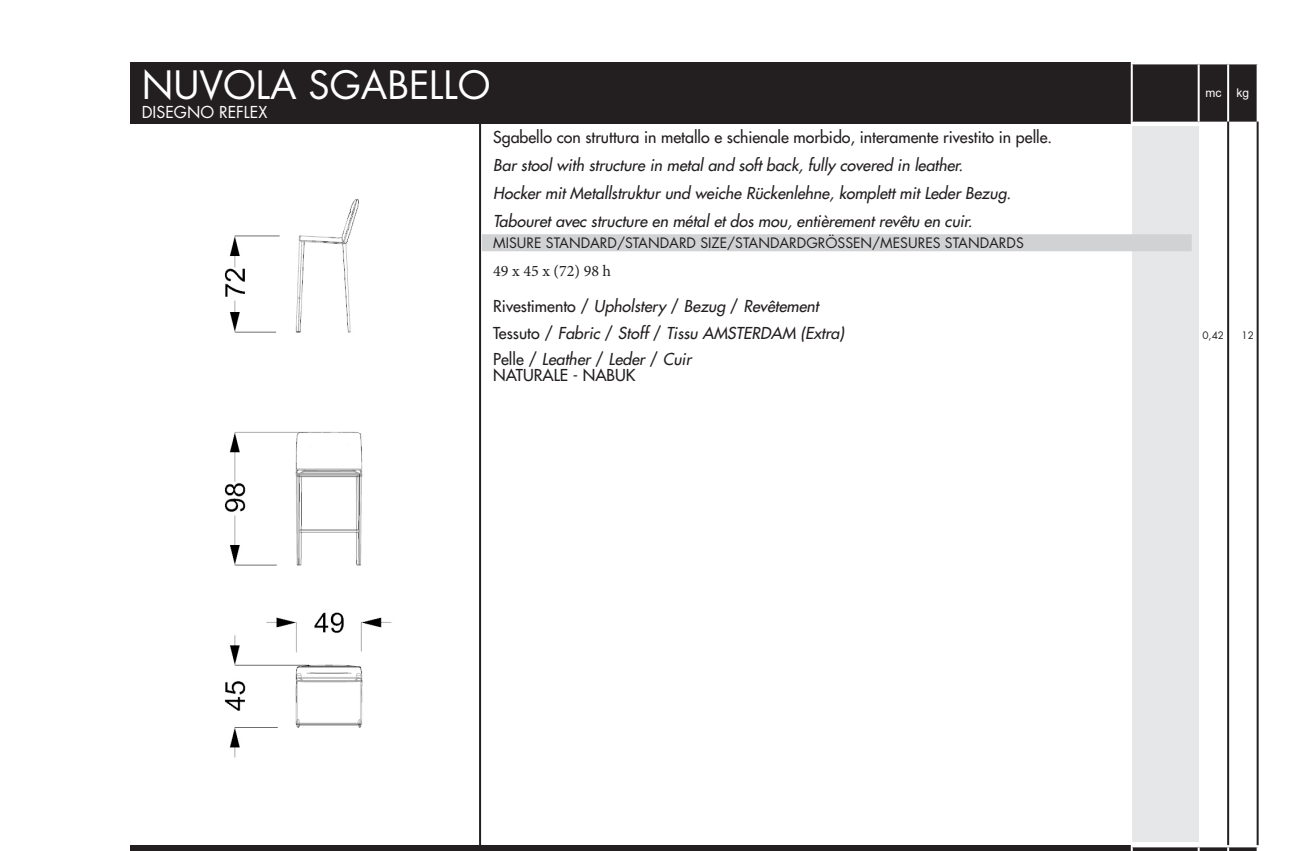
<style>
.page{position:relative;width:1304px;height:851px;background:#fff}
.page>*{position:absolute;margin:0;border:0;box-sizing:border-box;transform-origin:0 0}
.t1{font:38px "Futura Std";color:#fff}
.t2{font:italic 500 16px/28px "Futura Std";color:#231f20}
.t3{font:500 16px "Futura Std";color:#231f20}
.t4{font:16px "Futura Std";color:#fff}
.t5{font:16px "Minion Pro";color:#231f20}
.t6{font:14px "Futura Std";color:#231f20}
.t7{font:12px "Arial";color:#fff}
.t8{font:10px "Futura Std";color:#231f20}
.s1{font-style:normal}
</style>
<div class="page">
<div style="left:130px;top:62px;width:1001px;height:62px;background:#231f20"></div>
<div style="left:1133px;top:64px;width:124px;height:58px;background:#231f20"></div>
<hr style="left:1198px;top:64px;width:2px;height:58px;background:#fff">
<hr style="left:1227px;top:64px;width:2px;height:58px;background:#fff">
<div style="left:1132px;top:126px;width:67px;height:715px;background:#e6e7e9"></div>
<hr style="left:479px;top:122px;width:2px;height:723px;background:#231f20">
<hr style="left:1227px;top:122px;width:2px;height:723px;background:#231f20">
<hr style="left:1257px;top:122px;width:2px;height:723px;background:#231f20">
<div style="left:482px;top:234px;width:710px;height:17px;background:#d1d2d4"></div>
<div style="left:130px;top:845px;width:1001px;height:5px;background:#231f20"></div>
<svg style="left:1131px;top:846px;width:127px;height:4px"></svg>
<img style="left:224px;top:199px;width:168px;height:559px">
<h1 class="t1" style="left:142px;top:61px;width:350px">NUVOLA SGABELLO</h1>
<p class="t4" style="left:142px;top:102px;width:127px">DISEGNO REFLEX</p>
<p class="t3" style="left:493px;top:127px;width:560px">Sgabello con struttura in metallo e schienale morbido, interamente rivestito in pelle.</p>
<p class="t2" style="left:493px;top:151px;width:519px">Bar stool with structure in metal and soft back, fully covered in leather.<br>Hocker mit Metallstruktur und weiche Rückenlehne, komplett mit Leder Bezug.<br>Tabouret avec structure en métal et dos mou, entièrement revêtu en cuir.</p>
<p class="t6" style="left:493px;top:234px;width:532px">MISURE STANDARD/STANDARD SIZE/STANDARDGRÖSSEN/MESURES STANDARDS</p>
<p class="t5" style="left:493px;top:260px;width:119px">49 x 45 x (72) 98 h</p>
<p class="t2" style="left:493px;top:293px;width:352px;line-height:26.4px"><span class="s1">Rivestimento /</span> Upholstery <span class="s1">/</span> Bezug <span class="s1">/</span> Revêtement<br><span class="s1">Tessuto /</span> Fabric <span class="s1">/</span> Stoff <span class="s1">/</span> Tissu AMSTERDAM (Extra)<br><span class="s1">Pelle /</span> Leather <span class="s1">/</span> Leder <span class="s1">/</span> Cuir</p>
<p class="t3" style="left:493px;top:365px;width:144px">NATURALE - NABUK</p>
<p class="t7" style="left:1205px;top:85px;width:17px">mc</p>
<p class="t7" style="left:1237px;top:85px;width:14px">kg</p>
<p class="t8" style="left:1202px;top:328px;width:23px">0,42</p>
<p class="t8" style="left:1242px;top:328px;width:14px">12</p>
</div>
